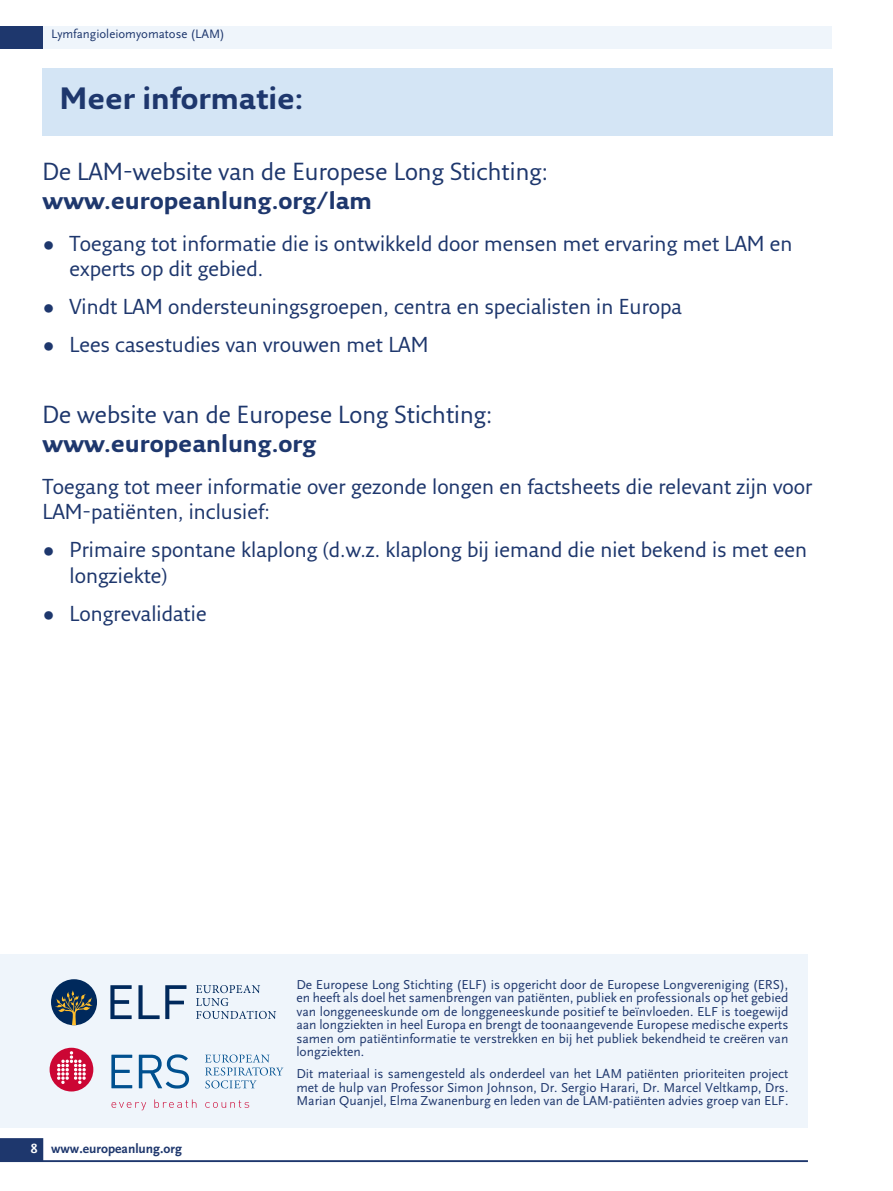
<style>
.page{position:relative;width:893px;height:1191px;background:#fff}
.page>*{position:absolute;margin:0;border:0;box-sizing:border-box;transform-origin:0 0}
.t1{font:700 30px "Fresco Sans Pro";color:#1e376d}
.t2{font:24px/28.8px "Fresco Sans Pro";color:#1e376d}
.Paragraph_Style_2{font:21px/25.2px "Fresco Sans Pro";color:#1e376d}
.t3{font:13.5px/13.5px "Scala Sans";color:#1e376d;text-align:justify}
.t4{font:700 13.5px "Scala Sans";color:#1e376d}
.t5{font:12.75px "Scala Sans";color:#1e376d}
.s1{font-weight:700}
.s2{color:#fff}
</style>
<div class="page">
<div style="left:0;top:953px;width:808px;height:174px;background:#eff5fb"></div>
<hr style="left:0;top:26px;width:808px;height:2px;background:#1e376d">
<svg style="left:110px;top:985px;width:22px;height:34px"></svg>
<svg style="left:138px;top:985px;width:48px;height:34px"></svg>
<svg style="left:196px;top:985px;width:80px;height:34px"></svg>
<div style="left:51px;top:979px;width:46px;height:46px;background:#00295c;border-radius:50%"></div>
<svg style="left:55px;top:990px;width:38px;height:35px"></svg>
<svg style="left:205px;top:1054px;width:78px;height:34px"></svg>
<svg style="left:111px;top:1054px;width:21px;height:34px"></svg>
<svg style="left:112px;top:1102px;width:34px;height:8px"></svg>
<svg style="left:154px;top:1099px;width:42px;height:8px"></svg>
<svg style="left:205px;top:1100px;width:44px;height:7px"></svg>
<div style="left:50px;top:1047px;width:43px;height:44px;background:#cc0634;border-radius:50%"></div>
<svg style="left:57px;top:1051px;width:29px;height:33px"></svg>
<svg style="left:139px;top:1054px;width:50px;height:34px"></svg>
<div style="left:43px;top:26px;width:789px;height:23px;background:#eff5fb"></div>
<svg style="left:0;top:1138px;width:43px;height:22px"></svg>
<hr style="left:0;top:1160px;width:808px;height:2px;background:#1e376d">
<div style="left:0;top:27px;width:43px;height:22px;background:#1e376d"></div>
<div style="left:43px;top:68px;width:790px;height:68px;background:#d4e5f5"></div>
<p class="t5" style="left:51px;top:27px;width:175px">Lymfangioleiomyomatose (LAM)</p>
<p class="t1" style="left:60px;top:79px;width:245px">Meer informatie:</p>
<p class="t2" style="left:43px;top:156px;width:507px">De LAM-website van de Europese Long Stichting: <span class="s1">www.europeanlung.org/lam</span></p>
<p class="Paragraph_Style_2" style="left:70px;top:230px;width:725px;text-indent:-27px">• Toegang tot informatie die is ontwikkeld door mensen met ervaring met LAM en experts op dit gebied.</p>
<p class="Paragraph_Style_2" style="left:43px;top:294px;width:641px">• Vindt LAM ondersteuningsgroepen, centra en specialisten in Europa</p>
<p class="Paragraph_Style_2" style="left:43px;top:332px;width:387px">• Lees casestudies van vrouwen met LAM</p>
<p class="t2" style="left:43px;top:400px;width:451px">De website van de Europese Long Stichting: <span class="s1">www.europeanlung.org</span></p>
<p class="Paragraph_Style_2" style="left:43px;top:474px;width:771px">Toegang tot meer informatie over gezonde longen en factsheets die relevant zijn voor<br>LAM-patiënten, inclusief:</p>
<p class="Paragraph_Style_2" style="left:70px;top:537px;width:739px;text-indent:-27px">• Primaire spontane klaplong (d.w.z. klaplong bij iemand die niet bekend is met een longziekte)</p>
<p class="Paragraph_Style_2" style="left:43px;top:600px;width:166px">• Longrevalidatie</p>
<p class="t4" style="left:31px;top:1141px;width:153px"><span class="s2">8</span> www.europeanlung.org</p>
<p class="t3" style="left:296px;top:977px;width:493px">De Europese Long Stichting (ELF) is opgericht door de Europese Longvereniging (ERS), en heeft als doel het samenbrengen van patiënten, publiek en professionals op het gebied van longgeneeskunde om de longgeneeskunde positief te beïnvloeden. ELF is toegewijd aan longziekten in heel Europa en brengt de toonaangevende Europese medische experts samen om patiëntinformatie te verstrekken en bij het publiek bekendheid te creëren van longziekten.</p>
<p class="t3" style="left:296px;top:1067px;width:494px">Dit materiaal is samengesteld als onderdeel van het LAM patiënten prioriteiten project met de hulp van Professor Simon Johnson, Dr. Sergio Harari, Dr. Marcel Veltkamp, Drs.<br>Marian Quanjel, Elma Zwanenburg en leden van de LAM-patiënten advies groep van ELF.</p>
</div>
